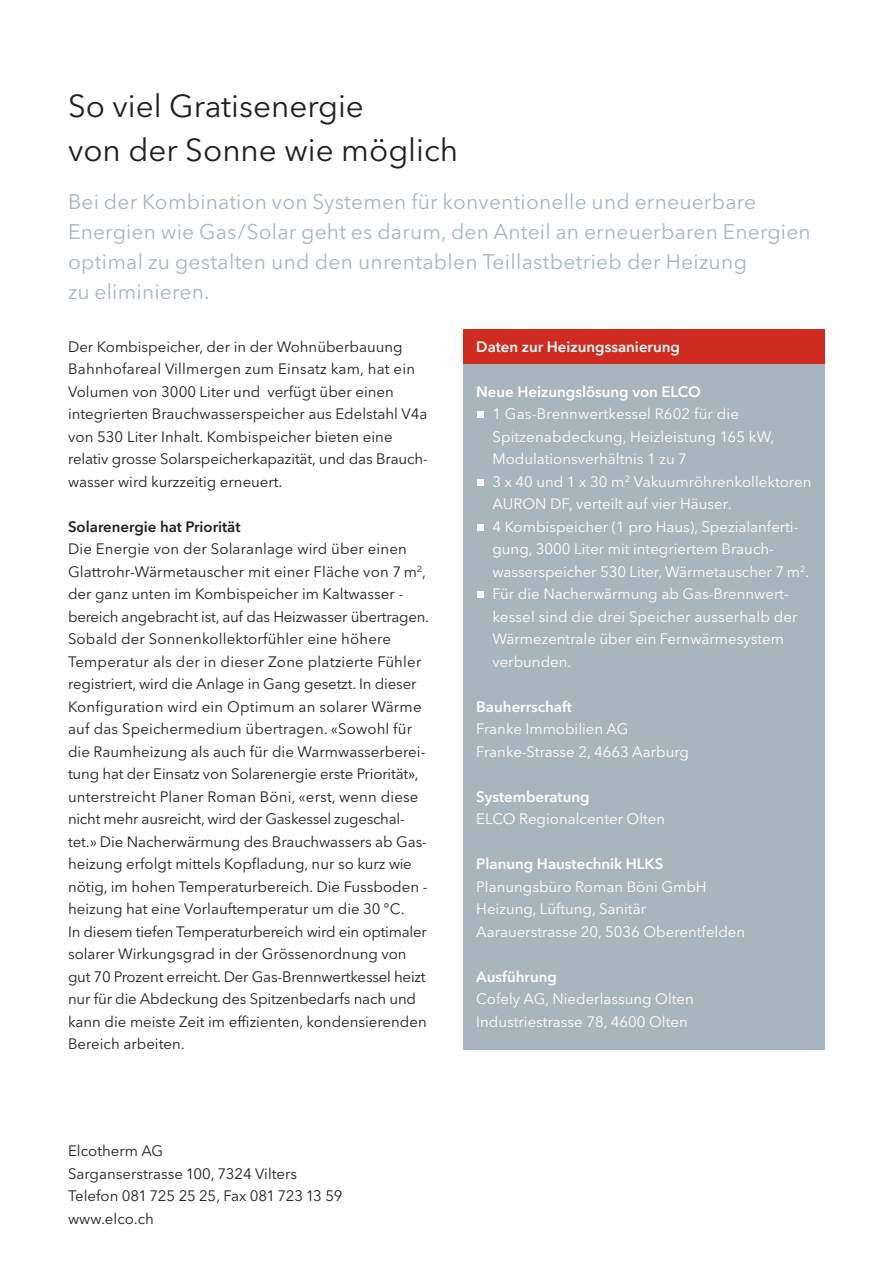
<style>
.page{position:relative;width:893px;height:1263px;background:#fff}
.page>*{position:absolute;margin:0;border:0;box-sizing:border-box;transform-origin:0 0}
.t1{font:31.5px/43.2px "Avenir Next LT Pro";color:#231f20}
.t2{font:21px/30px "Avenir Next LT Pro";letter-spacing:.01em;color:#a7b6be}
.t3{font:15px/22.5px "Avenir Next LT Pro";color:#231f20}
.t4{font:15px/22.5px "Avenir Next LT Pro";color:#fff}
.t5{font:600 15px "Avenir Next LT Pro";color:#fff}
.t6{font:600 15px "Avenir Next LT Pro";color:#231f20}
</style>
<div class="page">
<div style="left:463px;top:361px;width:362px;height:688px;background:#a7b6be"></div>
<div style="left:478px;top:411px;width:6px;height:7px;background:#fff"></div>
<svg style="left:478px;top:479px;width:6px;height:6px"></svg>
<svg style="left:478px;top:524px;width:6px;height:6px"></svg>
<div style="left:478px;top:591px;width:6px;height:7px;background:#fff"></div>
<div style="left:463px;top:329px;width:362px;height:34px;background:#cf2b21"></div>
<h1 class="t1" style="left:68px;top:88px;width:392px">So viel Gratisenergie<br>von der Sonne wie möglich</h1>
<h2 class="t2" style="left:68px;top:189px;width:744px">Bei der Kombination von Systemen für konventionelle und erneuerbare Energien wie Gas/Solar geht es darum, den Anteil an erneuerbaren Energien optimal zu gestalten und den unrentablen Teillastbetrieb der Heizung<br>zu eliminieren.</h2>
<p class="t3" style="left:68px;top:337px;width:336px">Der Kombispeicher, der in der Wohnüberbauung</p>
<p class="t5" style="left:476px;top:341px;width:205px">Daten zur Heizungssanierung</p>
<p class="t3" style="left:68px;top:360px;width:361px">Bahnhofareal Villmergen zum Einsatz kam, hat ein Volumen von 3000 Liter und verfügt über einen integrierten Brauchwasserspeicher aus Edelstahl V4a von 530 Liter Inhalt. Kombispeicher bieten eine relativ grosse Solarspeicherkapazität, und das Brauch - wasser wird kurzzeitig erneuert.</p>
<p class="t6" style="left:68px;top:521px;width:174px">Solarenergie hat Priorität</p>
<p class="t3" style="left:68px;top:540px;width:363px">Die Energie von der Solaranlage wird über einen Glattrohr-Wärmetauscher mit einer Fläche von 7 m<sup>2</sup>, der ganz unten im Kombispeicher im Kaltwasser - bereich angebracht ist, auf das Heizwasser übertragen.<br>Sobald der Sonnenkollektorfühler eine höhere Temperatur als der in dieser Zone platzierte Fühler registriert, wird die Anlage in Gang gesetzt. In dieser Konfiguration wird ein Optimum an solarer Wärme auf das Speichermedium übertragen. «Sowohl für die Raumheizung als auch für die Warmwasserberei&shy;tung hat der Einsatz von Solarenergie erste Priorität», unterstreicht Planer Roman Böni, «erst, wenn diese nicht mehr ausreicht, wird der Gaskessel zuge schal - tet.» Die Nacherwärmung des Brauchwassers ab Gas&shy;heizung erfolgt mittels Kopfladung, nur so kurz wie nötig, im hohen Temperaturbereich. Die Fussboden - heizung hat eine Vorlauftemperatur um die 30 °C.<br>In diesem tiefen Temperaturbereich wird ein optimaler solarer Wirkungsgrad in der Grössenordnung von gut 70 Prozent erreicht. Der Gas-Brennwertkessel heizt nur für die Abdeckung des Spitzenbedarfs nach und kann die meiste Zeit im effizienten, kondensierenden Bereich arbeiten.</p>
<p class="t5" style="left:476px;top:386px;width:226px">Neue Heizungslösung von ELCO</p>
<p class="t4" style="left:492px;top:405px;width:321px">1 Gas-Brennwertkessel R602 für die<br>Spitzen abdeckung, Heizleistung 165 kW, Modulationsverhältnis 1 zu 7<br>3 x 40 und 1 x 30 m<sup>2</sup> Vakuumröhrenkollektoren AURON DF, verteilt auf vier Häuser.<br>4 Kombispeicher (1 pro Haus), Spezialanferti&shy;gung, 3000 Liter mit integriertem Brauch&shy;wasserspeicher 530 Liter, Wärmetauscher 7 m<sup>2</sup>.<br>Für die Nacherwärmung ab Gas-Brennwert&shy;kessel sind die drei Speicher ausserhalb der Wärmezentrale über ein Fernwärmesystem verbunden.</p>
<p class="t5" style="left:476px;top:701px;width:97px">Bauherrschaft</p>
<p class="t4" style="left:476px;top:720px;width:214px">Franke Immobilien AG<br>Franke-Strasse 2, 4663 Aarburg</p>
<p class="t5" style="left:476px;top:791px;width:115px">Systemberatung</p>
<p class="t4" style="left:476px;top:810px;width:190px">ELCO Regionalcenter Olten</p>
<p class="t5" style="left:476px;top:859px;width:189px">Planung Haustechnik HLKS</p>
<p class="t4" style="left:476px;top:877px;width:270px">Planungsbüro Roman Böni GmbH<br>Heizung, Lüftung, Sanitär<br>Aarauerstrasse 20, 5036 Oberentfelden</p>
<p class="t5" style="left:476px;top:971px;width:82px">Ausführung</p>
<p class="t4" style="left:476px;top:990px;width:219px">Cofely AG, Niederlassung Olten<br>Industriestrasse 78, 4600 Olten</p>
<p class="t3" style="left:68px;top:1141px;width:276px">Elcotherm AG<br>Sarganserstrasse 100, 7324 Vilters<br>Telefon 081 725 25 25, Fax 081 723 13 59 www.elco.ch</p>
</div>
